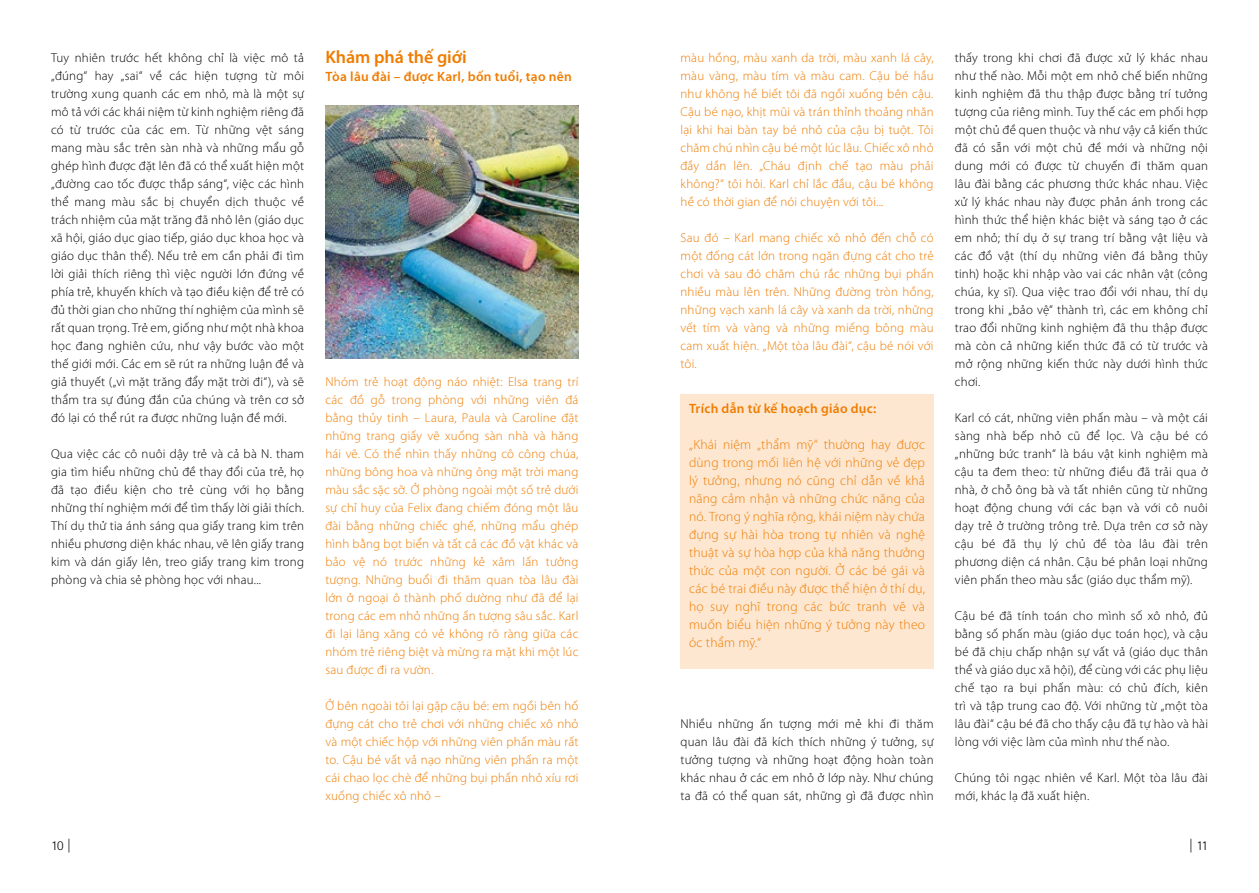
<style>
.page{position:relative;width:1259px;height:893px;background:#fff}
.page>*{position:absolute;margin:0;border:0;box-sizing:border-box;transform-origin:0 0}
.Zwischen_Headline_FS{font:600 18px "Myriad Pro";letter-spacing:-.005em;color:#ef7c00}
.Fließtext_in_kasten{font:300 13.5px/18px "Myriad Pro";letter-spacing:.015em;color:#ef7c00;text-align:justify}
.Zwischenüberschrift{font:600 13.5px "Myriad Pro";letter-spacing:.02em;color:#ef7c00}
.HEadlin_im_Kasten_Fs{font:600 13.5px "Myriad Pro";letter-spacing:.02em;color:#ef7c00}
.t1{font:300 13.5px "Agfa Rotis Sans Serif";color:#000}
.Fließtext_vietnam{font:300 12.9px/18px "Myriad Pro";letter-spacing:.015em;color:#000;text-align:justify}
.Fließtext_vietnam-2{font:300 12.9px/18px "Myriad Pro";letter-spacing:.015em;color:#ef7c00;text-align:justify}
</style>
<div class="page">
<div style="left:680px;top:395px;width:253px;height:274px;background:#fde7d1"></div>
<img style="left:325px;top:105px;width:253px;height:253px">
<p class="Fließtext_vietnam" style="left:51px;top:48px;width:255px">Tuy nhiên trước hết không chỉ là việc mô tả „đúng“ hay „sai“ về các hiện tượng từ môi trường xung quanh các em nhỏ, mà là một sự mô tả với các khái niệm từ kinh nghiệm riêng đã có từ trước của các em. Từ những vệt sáng mang màu sắc trên sàn nhà và những mẩu gỗ ghép hình được đặt lên đã có thể xuất hiện một „đường cao tốc được thắp sáng“, việc các hình thể mang màu sắc bị chuyển dịch thuộc về trách nhiệm của mặt trăng đã nhô lên (giáo dục xã hội, giáo dục giao tiếp, giáo dục khoa học và giáo dục thân thể). Nếu trẻ em cần phải đi tìm lời giải thích riêng thì việc người lớn đứng về phía trẻ, khuyến khích và tạo điều kiện để trẻ có đủ thời gian cho những thí nghiệm của mình sẽ rất quan trọng. Trẻ em, giống như một nhà khoa học đang nghiên cứu, như vậy bước vào một thế giới mới. Các em sẽ rút ra những luận đề và giả thuyết („vì mặt trăng đẩy mặt trời đi“), và sẽ thẩm tra sự đúng đắn của chúng và trên cơ sở đó lại có thể rút ra được những luận đề mới.</p>
<p class="Fließtext_vietnam" style="left:51px;top:444px;width:255px">Qua việc các cô nuôi dậy trẻ và cả bà N. tham gia tìm hiểu những chủ đề thay đổi của trẻ, họ đã tạo điều kiện cho trẻ cùng với họ bằng những thí nghiệm mới để tìm thấy lời giải thích.<br>Thí dụ thử tia ánh sáng qua giấy trang kim trên nhiều phương diện khác nhau, vẽ lên giấy trang kim và dán giấy lên, treo giấy trang kim trong phòng và chia sẻ phòng học với nhau...</p>
<p class="Zwischen_Headline_FS" style="left:325px;top:46px;width:143px">Khám phá thế giới</p>
<p class="Zwischenüberschrift" style="left:325px;top:68px;width:248px">Tòa lâu đài – được Karl, bốn tuổi, tạo nên</p>
<p class="Fließtext_vietnam-2" style="left:325px;top:372px;width:255px">Nhóm trẻ hoạt động náo nhiệt: Elsa trang trí các đồ gỗ trong phòng với những viên đá bằng thủy tinh – Laura, Paula và Caroline đặt những trang giấy vẽ xuống sàn nhà và hăng hái vẽ. Có thể nhìn thấy những cô công chúa, những bông hoa và những ông mặt trời mang màu sắc sặc sỡ. Ở phòng ngoài một số trẻ dưới sự chỉ huy của Felix đang chiếm đóng một lâu đài bằng những chiếc ghế, những mẩu ghép hình bằng bọt biển và tất cả các đồ vật khác và bảo vệ nó trước những kẻ xâm lấn tưởng tượng. Những buổi đi thăm quan tòa lâu đài lớn ở ngoại ô thành phố dường như đã để lại trong các em nhỏ những ấn tượng sâu sắc. Karl đi lại lăng xăng có vẻ không rõ ràng giữa các nhóm trẻ riêng biệt và mừng ra mặt khi một lúc sau được đi ra vườn.</p>
<p class="Fließtext_vietnam-2" style="left:325px;top:696px;width:255px">Ở bên ngoài tôi lại gặp cậu bé: em ngồi bên hố đựng cát cho trẻ chơi với những chiếc xô nhỏ và một chiếc hộp với những viên phấn màu rất to. Cậu bé vất vả nạo những viên phấn ra một cái chao lọc chè để những bụi phấn nhỏ xíu rơi xuống chiếc xô nhỏ –</p>
<p class="Fließtext_vietnam-2" style="left:680px;top:48px;width:255px">màu hồng, màu xanh da trời, màu xanh lá cây, màu vàng, màu tím và màu cam. Cậu bé hầu như không hề biết tôi đã ngồi xuống bên cậu.<br>Cậu bé nạo, khịt mũi và trán thỉnh thoảng nhăn lại khi hai bàn tay bé nhỏ của cậu bị tuột. Tôi chăm chú nhìn cậu bé một lúc lâu. Chiếc xô nhỏ đầy dần lên. „Cháu định chế tạo màu phải không?“ tôi hỏi. Karl chỉ lắc đầu, cậu bé không hề có thời gian để nói chuyện với tôi...</p>
<p class="Fließtext_vietnam-2" style="left:680px;top:228px;width:255px">Sau đó – Karl mang chiếc xô nhỏ đến chỗ có một đống cát lớn trong ngăn đựng cát cho trẻ chơi và sau đó chăm chú rắc những bụi phấn nhiều màu lên trên. Những đường tròn hồng, những vạch xanh lá cây và xanh da trời, những vết tím và vàng và những miếng bông màu cam xuất hiện. „Một tòa lâu đài“, cậu bé nói với tôi.</p>
<p class="HEadlin_im_Kasten_Fs" style="left:689px;top:400px;width:189px">Trích dẫn từ kế hoạch giáo dục:</p>
<p class="Fließtext_in_kasten" style="left:689px;top:436px;width:237px">„Khái niệm „thẩm mỹ“ thường hay được dùng trong mối liên hệ với những vẻ đẹp lý tưởng, nhưng nó cũng chỉ dẫn về khả năng cảm nhận và những chức năng của nó. Trong ý nghĩa rộng, khái niệm này chứa đựng sự hài hòa trong tự nhiên và nghệ thuật và sự hòa hợp của khả năng thưởng thức của một con người. Ở các bé gái và các bé trai điều này được thể hiện ở thí dụ, họ suy nghĩ trong các bức tranh vẽ và muốn biểu hiện những ý tưởng này theo óc thẩm mỹ.“</p>
<p class="Fließtext_vietnam" style="left:680px;top:714px;width:255px">Nhiều những ấn tượng mới mẻ khi đi thăm quan lâu đài đã kích thích những ý tưởng, sự tưởng tượng và những hoạt động hoàn toàn khác nhau ở các em nhỏ ở lớp này. Như chúng ta đã có thể quan sát, những gì đã được nhìn</p>
<p class="Fließtext_vietnam" style="left:955px;top:48px;width:255px">thấy trong khi chơi đã được xử lý khác nhau như thế nào. Mỗi một em nhỏ chế biến những kinh nghiệm đã thu thập được bằng trí tưởng tượng của riêng mình. Tuy thế các em phối hợp một chủ đề quen thuộc và như vậy cả kiến thức đã có sẵn với một chủ đề mới và những nội dung mới có được từ chuyến đi thăm quan lâu đài bằng các phương thức khác nhau. Việc xử lý khác nhau này được phản ánh trong các hình thức thể hiện khác biệt và sáng tạo ở các em nhỏ; thí dụ ở sự trang trí bằng vật liệu và các đồ vật (thí dụ những viên đá bằng thủy tinh) hoặc khi nhập vào vai các nhân vật (công chúa, kỵ sĩ). Qua việc trao đổi với nhau, thí dụ trong khi „bảo vệ“ thành trì, các em không chỉ trao đổi những kinh nghiệm đã thu thập được mà còn cả những kiến thức đã có từ trước và mở rộng những kiến thức này dưới hình thức chơi.</p>
<p class="Fließtext_vietnam" style="left:955px;top:408px;width:255px">Karl có cát, những viên phấn màu – và một cái sàng nhà bếp nhỏ cũ để lọc. Và cậu bé có „những bức tranh“ là báu vật kinh nghiệm mà cậu ta đem theo: từ những điều đã trải qua ở nhà, ở chỗ ông bà và tất nhiên cũng từ những hoạt động chung với các bạn và với cô nuôi dạy trẻ ở trường trông trẻ. Dựa trên cơ sở này cậu bé đã thụ lý chủ đề tòa lâu đài trên phương diện cá nhân. Cậu bé phân loại những viên phấn theo màu sắc (giáo dục thẩm mỹ).</p>
<p class="Fließtext_vietnam" style="left:955px;top:606px;width:255px">Cậu bé đã tính toán cho mình số xô nhỏ, đủ bằng số phấn màu (giáo dục toán học), và cậu bé đã chịu chấp nhận sự vất vả (giáo dục thân thể và giáo dục xã hội), để cùng với các phụ liệu chế tạo ra bụi phấn màu: có chủ đích, kiên trì và tập trung cao độ. Với những từ „một tòa lâu đài“ cậu bé đã cho thấy cậu đã tự hào và hài lòng với việc làm của mình như thế nào.</p>
<p class="Fließtext_vietnam" style="left:955px;top:768px;width:255px">Chúng tôi ngạc nhiên về Karl. Một tòa lâu đài mới, khác lạ đã xuất hiện.</p>
<p class="t1" style="left:51px;top:838px;width:22px">10 |</p>
<p class="t1" style="left:1188px;top:838px;width:21px">| 11</p>
</div>
